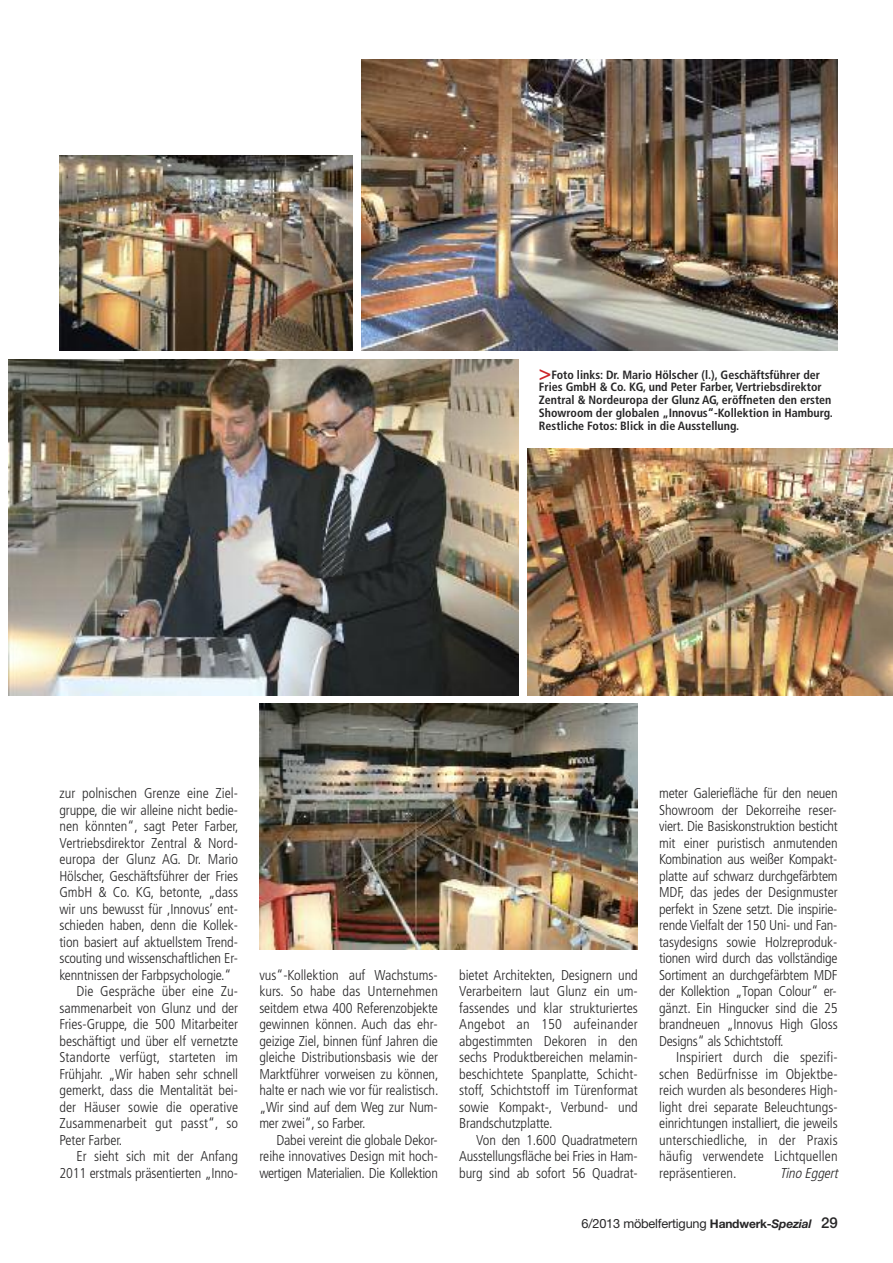
<style>
.page{position:relative;width:893px;height:1263px;background:#fff}
.page>*{position:absolute;margin:0;border:0;box-sizing:border-box;transform-origin:0 0}
.t1{font:300 condensed 14.25px/16.5px "Frutiger LT";letter-spacing:-.005em;color:#272627;text-align:justify}
.t2{font:italic 300 condensed 14.25px "Frutiger LT";color:#272627}
.t3{font:12.75px "Helvetica Neue LT";letter-spacing:-.015em;color:#272627}
.t4{font:700 condensed 12px/12.8px "Frutiger LT";color:#272627}
.s1{font-size:21px;color:#cc262b}
.s2{font-weight:700;font-size:12px}
.s3{font-weight:700;font-style:italic;font-size:12px}
.s4{font-weight:500;font-size:15px}
</style>
<div class="page">
<img style="left:361px;top:60px;width:477px;height:291px">
<img style="left:60px;top:155px;width:293px;height:196px">
<img style="left:527px;top:449px;width:366px;height:246px">
<img style="left:9px;top:359px;width:510px;height:336px">
<img style="left:259px;top:704px;width:379px;height:246px">
<p class="t4" style="left:539px;top:369px;width:296px"><span class="s1">&gt;</span>Foto links: Dr. Mario Hölscher (l.), Geschäftsführer der Fries GmbH &amp; Co. KG, und Peter Farber, Vertriebsdirektor Zentral &amp; Nordeuropa der Glunz AG, eröffneten den ersten Showroom der globalen „Innovus“-Kollektion in Hamburg.<br>Restliche Fotos: Blick in die Ausstellung.</p>
<p class="t1" style="left:60px;top:786px;width:180px">zur polnischen Grenze eine Ziel-</p>
<p class="t1" style="left:60px;top:803px;width:180px">gruppe, die wir alleine nicht bedie-</p>
<p class="t1" style="left:60px;top:819px;width:181px">nen könnten“, sagt Peter Farber,</p>
<p class="t1" style="left:60px;top:836px;width:180px">Vertriebsdirektor Zentral &amp; Nord-</p>
<p class="t1" style="left:60px;top:852px;width:180px">europa der Glunz AG. Dr. Mario</p>
<p class="t1" style="left:60px;top:869px;width:180px">Hölscher, Geschäftsführer der Fries</p>
<p class="t1" style="left:60px;top:885px;width:180px">GmbH &amp; Co. KG, betonte, „dass</p>
<p class="t1" style="left:60px;top:902px;width:180px">wir uns bewusst für ,Innovus’ ent-</p>
<p class="t1" style="left:60px;top:918px;width:180px">schieden haben, denn die Kollek-</p>
<p class="t1" style="left:60px;top:935px;width:180px">tion basiert auf aktuellstem Trend-</p>
<p class="t1" style="left:60px;top:951px;width:180px">scouting und wissenschaftlichen Er-</p>
<p class="t1" style="left:60px;top:968px;width:173px">kenntnissen der Farbpsychologie.“</p>
<p class="t1" style="left:77px;top:984px;width:163px">Die Gespräche über eine Zu-</p>
<p class="t1" style="left:60px;top:1001px;width:180px">sammenarbeit von Glunz und der</p>
<p class="t1" style="left:60px;top:1017px;width:180px">Fries-Gruppe, die 500 Mitarbeiter</p>
<p class="t1" style="left:60px;top:1034px;width:180px">beschäftigt und über elf vernetzte</p>
<p class="t1" style="left:60px;top:1050px;width:180px">Standorte verfügt, starteten im</p>
<p class="t1" style="left:60px;top:1067px;width:180px">Frühjahr. „Wir haben sehr schnell</p>
<p class="t1" style="left:60px;top:1083px;width:180px">gemerkt, dass die Mentalität bei-</p>
<p class="t1" style="left:60px;top:1100px;width:180px">der Häuser sowie die operative</p>
<p class="t1" style="left:60px;top:1116px;width:180px">Zusammenarbeit gut passt“, so</p>
<p class="t1" style="left:60px;top:1133px;width:64px">Peter Farber.</p>
<p class="t1" style="left:77px;top:1149px;width:163px">Er sieht sich mit der Anfang</p>
<p class="t1" style="left:60px;top:1166px;width:180px">2011 erstmals präsentierten „Inno-</p>
<p class="t1" style="left:259px;top:968px;width:181px">vus“-Kollektion auf Wachstums&shy;kurs. So habe das Unternehmen seitdem etwa 400 Referenzobjekte gewinnen können. Auch das ehr&shy;geizige Ziel, binnen fünf Jahren die gleiche Distributionsbasis wie der Marktführer vorweisen zu können, halte er nach wie vor für realistisch. „Wir sind auf dem Weg zur Num&shy;mer zwei“, so Farber.</p>
<p class="t1" style="left:259px;top:1133px;width:180px;text-indent:17px">Dabei vereint die globale Dekor&shy;reihe innovatives Design mit hoch&shy;wertigen Materialien. Die Kollektion</p>
<p class="t1" style="left:659px;top:786px;width:180px">meter Galeriefläche für den neuen Showroom der Dekorreihe reser&shy;viert. Die Basiskonstruktion besticht mit einer puristisch anmutenden Kombination aus weißer Kompakt&shy;platte auf schwarz durchgefärbtem MDF, das jedes der Designmuster perfekt in Szene setzt. Die inspirie&shy;rende Vielfalt der 150 Uni- und Fan&shy;tasydesigns sowie Holzreproduk&shy;tionen wird durch das vollständige Sortiment an durchgefärbtem MDF der Kollektion „Topan Colour“ er&shy;gänzt. Ein Hingucker sind die 25 brandneuen „Innovus High Gloss Designs“ als Schichtstoff.</p>
<p class="t1" style="left:659px;top:1050px;width:180px;text-indent:17px">Inspiriert durch die spezifi&shy;schen Bedürfnisse im Objektbe&shy;reich wurden als besonderes High&shy;light drei separate Beleuchtungs&shy;einrichtungen installiert, die jeweils unterschiedliche, in der Praxis häufig verwendete Lichtquellen repräsentieren.</p>
<p class="t1" style="left:459px;top:968px;width:180px">bietet Architekten, Designern und Verarbeitern laut Glunz ein um&shy;fassendes und klar strukturiertes Angebot an 150 aufeinander abgestimmten Dekoren in den sechs Produktbereichen melamin&shy;beschichtete Spanplatte, Schicht&shy;stoff, Schichtstoff im Türenformat sowie Kompakt-, Verbund- und Brandschutzplatte.</p>
<p class="t1" style="left:459px;top:1133px;width:180px;text-indent:17px">Von den 1.600 Quadratmetern Ausstellungsfläche bei Fries in Ham&shy;burg sind ab sofort 56 Quadrat-</p>
<p class="t2" style="left:780px;top:1167px;width:62px">Tino Eggert</p>
<p class="t3" style="left:582px;top:1219px;width:258px">6/2013 möbelfertigung <span class="s2">Handwerk-</span><span class="s3">Spezial</span> <span class="s4">29</span></p>
</div>
